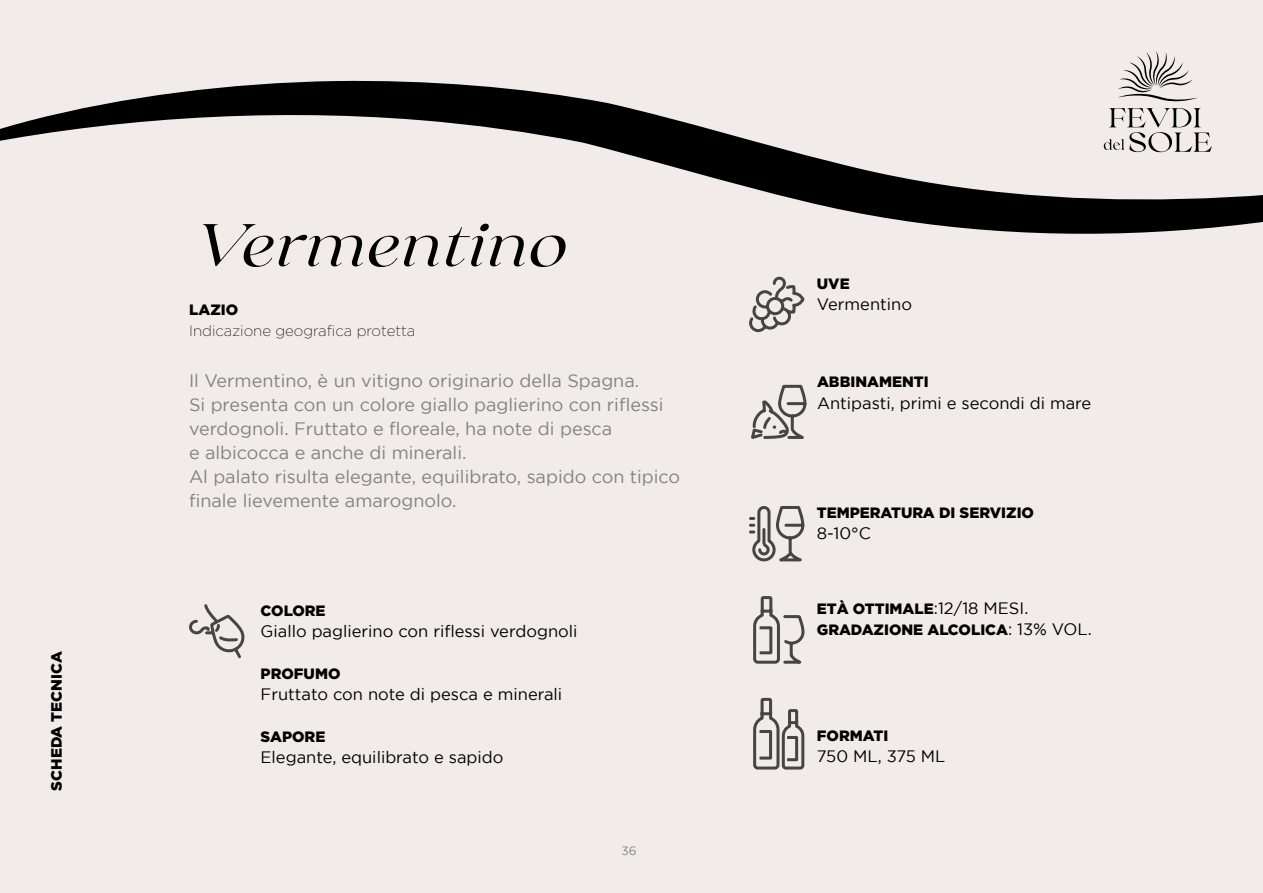
<style>
.page{position:relative;width:1263px;height:893px;background:#f1ece9}
.page>*{position:absolute;margin:0;border:0;box-sizing:border-box;transform-origin:0 0}
.t1{font:italic 60px "Collingar";color:#000}
.t2{font:18px/24px "Gotham";color:#808285}
.t3{font:16.5px "Gotham";color:#000}
.t4{font:900 15px/21px "Gotham";color:#000}
.t5{font:200 15px "Gotham";color:#000}
.t6{font:12px "Gotham";color:#808285}
.s1{font-weight:400;font-size:16.5px}
</style>
<div class="page">
<svg style="left:749px;top:276px;width:56px;height:57px"></svg>
<svg style="left:749px;top:506px;width:56px;height:56px"></svg>
<svg style="left:189px;top:604px;width:56px;height:55px"></svg>
<svg style="left:753px;top:596px;width:52px;height:68px"></svg>
<svg style="left:753px;top:697px;width:52px;height:73px"></svg>
<svg style="left:751px;top:386px;width:56px;height:53px"></svg>
<svg style="left:0;top:80px;width:1263px;height:154px"></svg>
<svg style="left:1104px;top:51px;width:108px;height:101px"></svg>
<p class="t4" style="left:46px;top:790px;width:141px;rotate:-90deg">SCHEDA TECNICA</p>
<h1 class="t1" style="left:189px;top:214px;width:375px">Vermentino</h1>
<p class="t4" style="left:189px;top:299px;width:51px">LAZIO</p>
<p class="t5" style="left:189px;top:323px;width:228px">Indicazione geografica protetta</p>
<p class="t2" style="left:189px;top:369px;width:493px">Il Vermentino, è un vitigno originario della Spagna.<br>Si presenta con un colore giallo paglierino con riflessi verdognoli. Fruttato e floreale, ha note di pesca<br>e albicocca e anche di minerali.<br>Al palato risulta elegante, equilibrato, sapido con tipico finale lievemente amarognolo.</p>
<p class="t4" style="left:261px;top:599px;width:67px">COLORE</p>
<p class="t3" style="left:261px;top:622px;width:318px">Giallo paglierino con riflessi verdognoli</p>
<p class="t4" style="left:261px;top:662px;width:81px">PROFUMO</p>
<p class="t3" style="left:261px;top:685px;width:303px">Fruttato con note di pesca e minerali</p>
<p class="t4" style="left:261px;top:725px;width:66px">SAPORE</p>
<p class="t3" style="left:261px;top:748px;width:244px">Elegante, equilibrato e sapido</p>
<p class="t6" style="left:621px;top:844px;width:17px">36</p>
<p class="t4" style="left:817px;top:273px;width:34px">UVE</p>
<p class="t3" style="left:817px;top:295px;width:97px">Vermentino</p>
<p class="t4" style="left:817px;top:371px;width:113px">ABBINAMENTI</p>
<p class="t3" style="left:817px;top:394px;width:276px">Antipasti, primi e secondi di mare</p>
<p class="t4" style="left:817px;top:502px;width:219px">TEMPERATURA DI SERVIZIO</p>
<p class="t3" style="left:817px;top:524px;width:56px">8-10°C</p>
<p class="t4" style="left:817px;top:598px;width:276px">ETÀ OTTIMALE<span class="s1">:12/18 MESI.<br></span>GRADAZIONE ALCOLICA<span class="s1">: 13% VOL.</span></p>
<p class="t4" style="left:817px;top:725px;width:73px">FORMATI</p>
<p class="t3" style="left:817px;top:747px;width:130px">750 ML, 375 ML</p>
</div>
